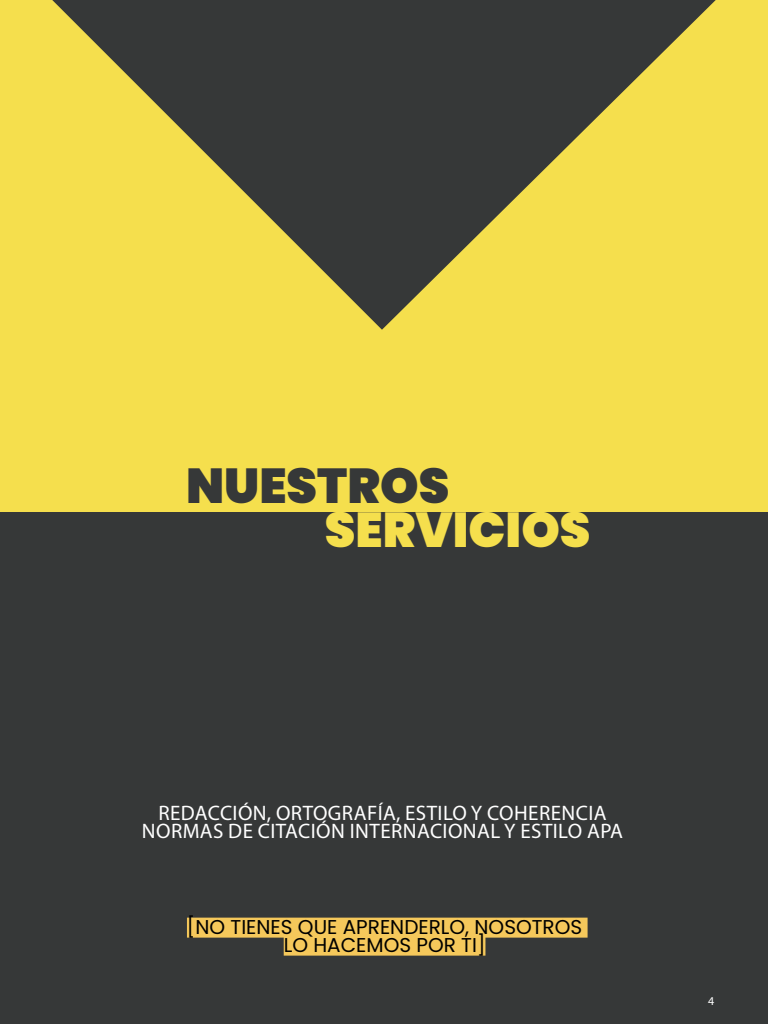
<style>
.page{position:relative;width:768px;height:1024px;background:#fff}
.page>*{position:absolute;margin:0;border:0;box-sizing:border-box;transform-origin:0 0}
.Título_en_negrita{font:900 49px "Poppins";color:#f5df4d}
.Título_en_negrita-2{font:900 49px "Poppins";color:#363838}
.Cabecera_en_negrita{font:21px "Myriad Pro";letter-spacing:.02em;color:#fff}
.Cabecera_en_negrita-2{font:20px/18px "Poppins";color:#000;text-align:center}
.t1{font:12px "Myriad Pro";color:#fff}
</style>
<div class="page">
<div style="left:0;top:0;width:768px;height:512px;background:#f5df4d"></div>
<div style="left:0;top:512px;width:768px;height:512px;background:#363838"></div>
<svg style="left:52px;top:0;width:664px;height:330px"></svg>
<div style="left:187px;top:918px;width:401px;height:20px;background:#f5c85b"></div>
<div style="left:284px;top:936px;width:201px;height:20px;background:#f5c85b"></div>
<p class="Título_en_negrita-2" style="left:186px;top:457px;width:265px">NUESTROS</p>
<p class="Título_en_negrita" style="left:325px;top:501px;width:267px">SERVICIOS</p>
<p class="Cabecera_en_negrita" style="left:158px;top:800px;width:450px">REDACCIÓN, ORTOGRAFÍA, ESTILO Y COHERENCIA</p>
<p class="Cabecera_en_negrita" style="left:142px;top:818px;width:483px">NORMAS DE CITACIÓN INTERNACIONAL Y ESTILO APA</p>
<p class="Cabecera_en_negrita-2" style="left:187px;top:918px;width:397px">[NO TIENES QUE APRENDERLO, NOSOTROS<br>LO HACEMOS POR TI]</p>
<p class="t1" style="left:708px;top:993px;width:8px">4</p>
</div>
